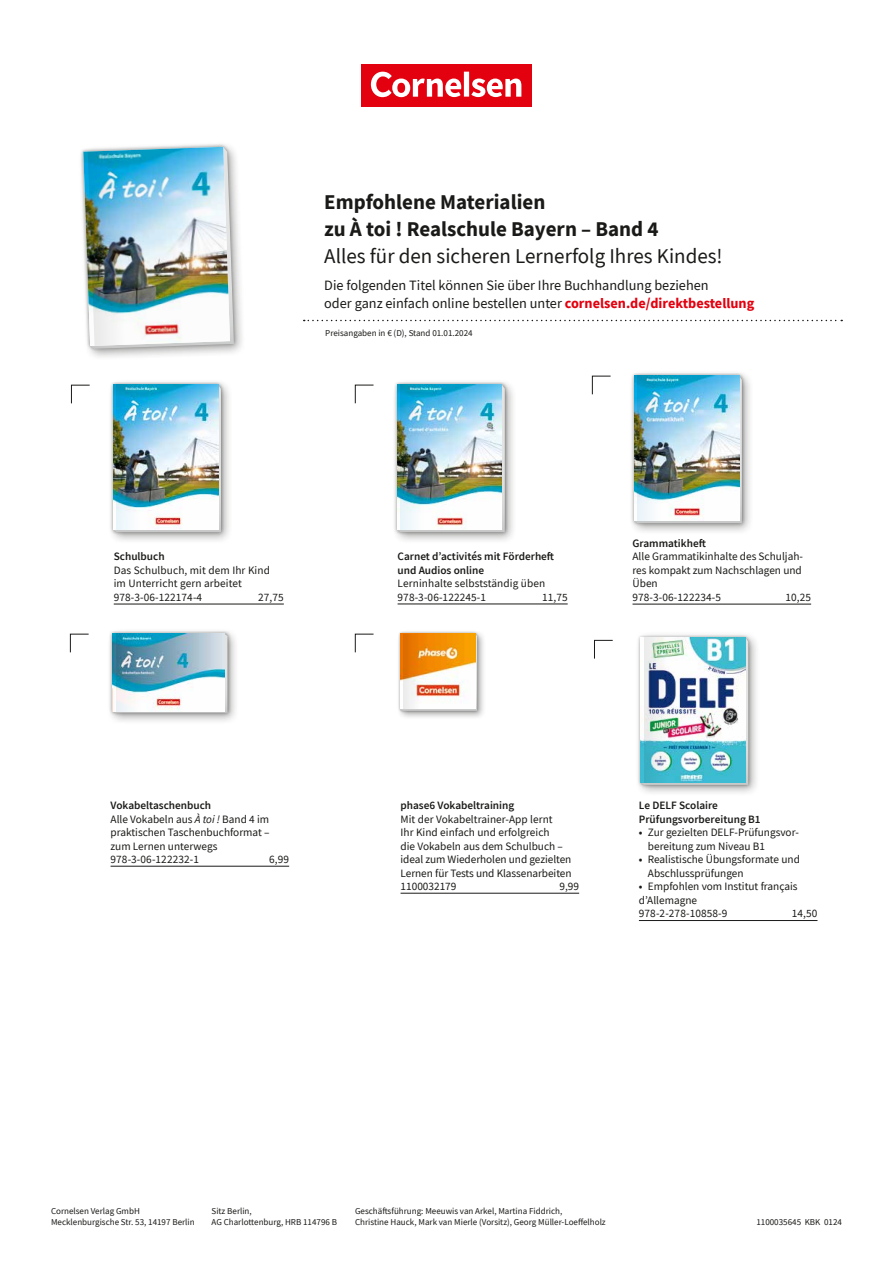
<style>
.page{position:relative;width:893px;height:1263px;background:#fff}
.page>*{position:absolute;margin:0;border:0;box-sizing:border-box;transform-origin:0 0}
.t1{font:700 21px/27px "CV Source Sans";color:#1a1a18}
.t2{font:21px "CV Source Sans";color:#1a1a18}
.t3{font:14.25px/18px "CV Source Sans";color:#1a1a18}
.t4{font:11.25px/13.5px "CV Source Sans";color:#1a1a18}
.t5{font:600 11.25px/13.5px "CV Source Sans";color:#1a1a18}
.t6{font:9px/10.5px "CV Source Sans";color:#1a1a18}
.s1{font-weight:700;color:#e3000f}
.s2{font-weight:600}
.s3{font-style:italic}
</style>
<div class="page">
<hr style="left:632px;top:604px;width:179px;height:1px;background:#1a1a18">
<div style="left:629px;top:370px;width:125px;height:165px;background:#1a1a18;opacity:.4"></div>
<div style="left:631px;top:373px;width:114px;height:153px;background:#1a1a18;opacity:.4"></div>
<svg style="left:634px;top:376px;width:108px;height:147px"></svg>
<img style="left:634px;top:376px;width:105px;height:145px">
<img style="left:638px;top:376px;width:23px;height:145px">
<svg style="left:592px;top:376px;width:19px;height:19px"></svg>
<svg style="left:304px;top:320px;width:538px;height:1px"></svg>
<hr style="left:114px;top:604px;width:170px;height:1px;background:#1a1a18">
<div style="left:108px;top:379px;width:125px;height:165px;background:#1a1a18;opacity:.4"></div>
<div style="left:110px;top:382px;width:114px;height:154px;background:#1a1a18;opacity:.4"></div>
<svg style="left:114px;top:385px;width:107px;height:147px"></svg>
<img style="left:114px;top:385px;width:104px;height:145px">
<img style="left:117px;top:385px;width:23px;height:145px">
<svg style="left:71px;top:385px;width:19px;height:19px"></svg>
<div style="left:77px;top:141px;width:169px;height:219px;background:#1a1a18;opacity:.4"></div>
<img style="left:80px;top:143px;width:158px;height:210px">
<hr style="left:639px;top:920px;width:178px;height:1px;background:#1a1a18">
<div style="left:635px;top:631px;width:126px;height:166px;background:#1a1a18;opacity:.4"></div>
<div style="left:637px;top:634px;width:115px;height:154px;background:#1a1a18;opacity:.4"></div>
<svg style="left:641px;top:638px;width:107px;height:147px"></svg>
<img style="left:641px;top:638px;width:104px;height:145px">
<img style="left:644px;top:638px;width:23px;height:145px">
<svg style="left:594px;top:640px;width:19px;height:19px"></svg>
<hr style="left:398px;top:604px;width:170px;height:1px;background:#1a1a18">
<div style="left:391px;top:379px;width:126px;height:165px;background:#1a1a18;opacity:.4"></div>
<div style="left:394px;top:382px;width:114px;height:153px;background:#1a1a18;opacity:.4"></div>
<svg style="left:397px;top:385px;width:108px;height:147px"></svg>
<img style="left:397px;top:385px;width:105px;height:145px">
<img style="left:401px;top:385px;width:23px;height:145px">
<svg style="left:355px;top:385px;width:19px;height:19px"></svg>
<hr style="left:111px;top:866px;width:178px;height:1px;background:#1a1a18">
<svg style="left:70px;top:634px;width:19px;height:19px"></svg>
<div style="left:107px;top:628px;width:133px;height:97px;background:#1a1a18;opacity:.4"></div>
<div style="left:109px;top:631px;width:122px;height:85px;background:#1a1a18;opacity:.4"></div>
<svg style="left:113px;top:634px;width:114px;height:79px"></svg>
<img style="left:113px;top:634px;width:111px;height:78px">
<img style="left:116px;top:634px;width:25px;height:78px">
<hr style="left:401px;top:893px;width:178px;height:1px;background:#1a1a18">
<svg style="left:355px;top:634px;width:19px;height:19px"></svg>
<div style="left:396px;top:630px;width:90px;height:90px;background:#1a1a18;opacity:.4"></div>
<div style="left:398px;top:631px;width:82px;height:82px;background:#1a1a18;opacity:.4"></div>
<svg style="left:401px;top:634px;width:76px;height:77px"></svg>
<img style="left:401px;top:634px;width:74px;height:74px">
<svg style="left:403px;top:634px;width:16px;height:74px"></svg>
<div style="left:361px;top:64px;width:170px;height:42px;background:#e3000f"></div>
<svg style="left:371px;top:72px;width:150px;height:25px"></svg>
<h1 class="t1" style="left:324px;top:189px;width:336px">Empfohlene Materialien<br>zu À toi ! Realschule Bayern – Band 4</h1>
<h1 class="t2" style="left:324px;top:243px;width:400px">Alles für den sicheren Lernerfolg Ihres Kindes!</h1>
<p class="t3" style="left:324px;top:277px;width:432px">Die folgenden Titel können Sie über Ihre Buchhandlung beziehen<br>oder ganz einfach online bestellen unter <span class="s1">cornelsen.de/direktbestellung</span></p>
<p class="t6" style="left:325px;top:328px;width:149px">Preisangaben in € (D), Stand 01.01.2024</p>
<p class="t5" style="left:114px;top:550px;width:52px">Schulbuch</p>
<p class="t4" style="left:114px;top:563px;width:158px">Das Schulbuch, mit dem Ihr Kind im Unterricht gern arbeitet<br>978-3-06-122174-4</p>
<p class="t4" style="left:258px;top:590px;width:27px">27,75</p>
<p class="t5" style="left:398px;top:550px;width:158px">Carnet d’activités mit Förderheft und Audios online</p>
<p class="t4" style="left:398px;top:577px;width:149px">Lerninhalte selbstständig üben<br>978-3-06-122245-1</p>
<p class="t4" style="left:542px;top:590px;width:27px">11,75</p>
<p class="t5" style="left:632px;top:536px;width:75px">Grammatikheft</p>
<p class="t4" style="left:632px;top:550px;width:172px">Alle Grammatikinhalte des Schuljah&shy;res kompakt zum Nachschlagen und<br>Üben<br>978-3-06-122234-5</p>
<p class="t4" style="left:785px;top:590px;width:27px">10,25</p>
<p class="t4" style="left:111px;top:798px;width:161px"><span class="s2">Vokabeltaschenbuch<br></span>Alle Vokabeln aus <span class="s3">À toi !</span> Band 4 im praktischen Taschenbuchformat – zum Lernen unterwegs<br>978-3-06-122232-1</p>
<p class="t4" style="left:269px;top:852px;width:21px">6,99</p>
<p class="t5" style="left:401px;top:798px;width:115px">phase6 Vokabeltraining</p>
<p class="t4" style="left:401px;top:812px;width:173px">Mit der Vokabeltrainer-App lernt<br>Ihr Kind einfach und erfolgreich<br>die Vokabeln aus dem Schulbuch – ideal zum Wiederholen und gezielten<br>Lernen für Tests und Klassenarbeiten<br>1100032179</p>
<p class="t4" style="left:560px;top:879px;width:21px">9,99</p>
<p class="t5" style="left:639px;top:799px;width:123px">Le DELF Scolaire<br>Prüfungsvorbereitung B1</p>
<p class="t4" style="left:648px;top:826px;width:152px;text-indent:-9px"><span class="s2">•</span> Zur gezielten DELF-Prüfungsvor&shy;bereitung zum Niveau B1</p>
<p class="t4" style="left:648px;top:853px;width:154px;text-indent:-9px"><span class="s2">•</span> Realistische Übungsformate und<br>Abschlussprüfungen</p>
<p class="t4" style="left:639px;top:880px;width:160px"><span class="s2">•</span> Empfohlen vom Institut français d’Allemagne<br>978-2-278-10858-9</p>
<p class="t4" style="left:792px;top:907px;width:27px">14,50</p>
<p class="t6" style="left:51px;top:1206px;width:145px">Cornelsen Verlag GmbH<br>Mecklenburgische Str. 53, 14197 Berlin</p>
<p class="t6" style="left:212px;top:1206px;width:127px">Sitz Berlin,<br>AG Charlottenburg, HRB 114796 B</p>
<p class="t6" style="left:355px;top:1206px;width:252px">Geschäftsführung: Meeuwis van Arkel, Martina Fiddrich,<br>Christine Hauck, Mark van Mierle (Vorsitz), Georg Müller-Loeffelholz</p>
<p class="t6" style="left:756px;top:1216px;width:87px">1100035645 KBK 0124</p>
</div>
